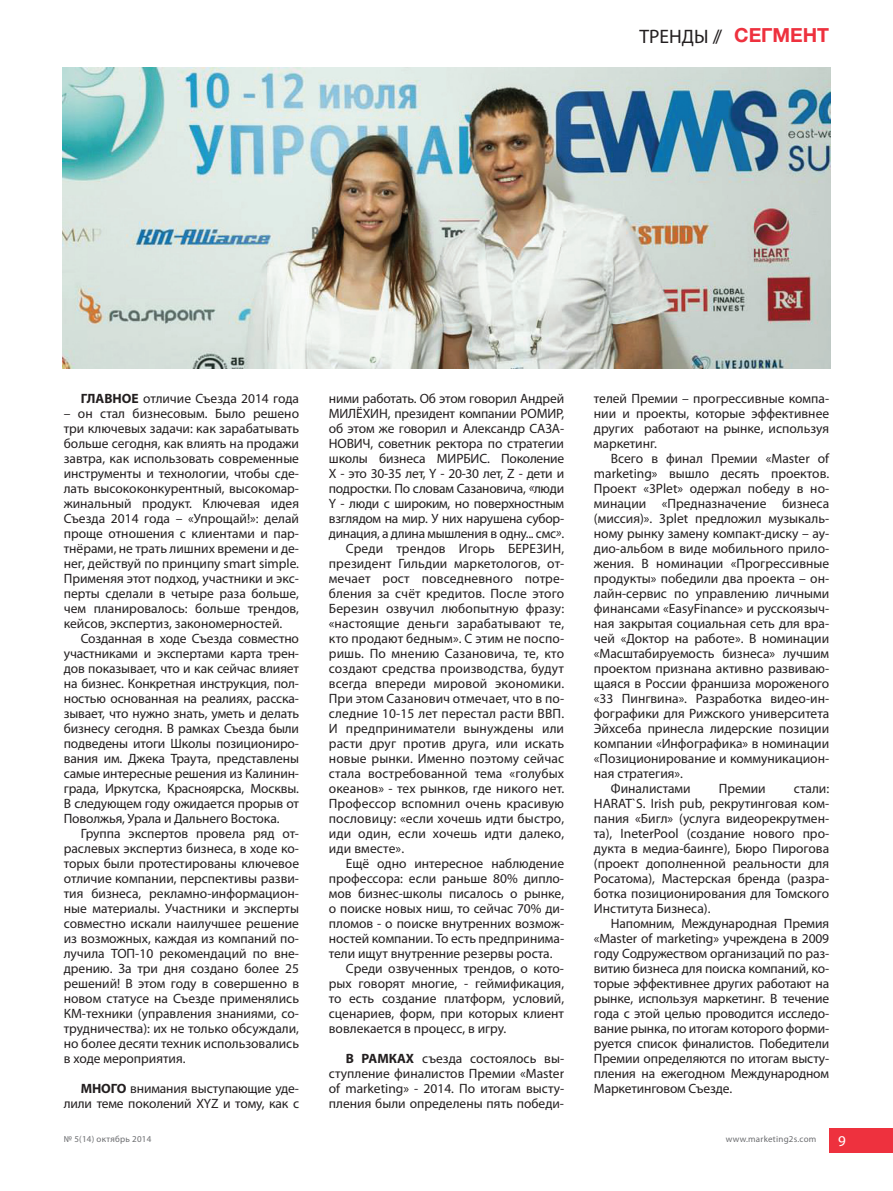
<style>
.page{position:relative;width:893px;height:1191px;background:#fff}
.page>*{position:absolute;margin:0;border:0;box-sizing:border-box;transform-origin:0 0}
.t1{font:19.5px "Myriad Pro";color:#231f20}
.t2{font:700 19.5px "Helvetica Neue Cyr";color:#ee313e}
.t3{font:15px "Myriad Pro";color:#fff}
.t4{font:13.5px/15px "Myriad Pro";color:#231f20;text-align:justify}
.t5{font:13.5px "Myriad Pro";letter-spacing:-.02em;color:#231f20}
.t6{font:13.5px "Myriad Pro";letter-spacing:-.025em;color:#231f20}
.t7{font:9px "Myriad Pro";letter-spacing:.025em;color:#6c6d70}
.s1{font-weight:700}
.s2{font-style:italic}
</style>
<div class="page">
<img style="left:63px;top:68px;width:767px;height:301px">
<div style="left:829px;top:1128px;width:64px;height:25px;background:#ee313e"></div>
<h1 class="t1" style="left:639px;top:25px;width:84px">ТРЕНДЫ //</h1>
<h1 class="t2" style="left:734px;top:25px;width:96px">СЕГМЕНТ</h1>
<p class="t4" style="left:81px;top:391px;width:220px"><span class="s1">ГЛАВНОЕ</span> отличие Съезда 2014 года</p>
<p class="t4" style="left:64px;top:406px;width:237px">– он стал бизнесовым. Было решено три ключевых задачи: как зарабатывать больше сегодня, как влиять на продажи завтра, как использовать современные инструменты и технологии, чтобы сде&shy;лать высококонкурентный, высокомар&shy;жинальный продукт. Ключевая идея Съезда 2014 года – «Упрощай!»: делай проще отношения с клиентами и пар&shy;тнёрами, не трать лишних времени и де&shy;нег, действуй по принципу smart simple.<br>Применяя этот подход, участники и экс&shy;перты сделали в четыре раза больше, чем планировалось: больше трендов, кейсов, экспертиз, закономерностей.</p>
<p class="t4" style="left:64px;top:631px;width:237px;text-indent:17px">Созданная в ходе Съезда совместно участниками и экспертами карта трен&shy;дов показывает, что и как сейчас влияет на бизнес. Конкретная инструкция, пол&shy;ностью основанная на реалиях, расска&shy;зывает, что нужно знать, уметь и делать бизнесу сегодня. В рамках Съезда были подведены итоги Школы позициониро&shy;вания им. Джека Траута, представлены самые интересные решения из Калинин&shy;града, Иркутска, Красноярска, Москвы.<br>В следующем году ожидается прорыв от Поволжья, Урала и Дальнего Востока.</p>
<p class="t4" style="left:64px;top:826px;width:237px;text-indent:17px">Группа экспертов провела ряд от&shy;раслевых экспертиз бизнеса, в ходе ко&shy;торых были протестированы ключевое отличие компании, перспективы разви&shy;тия бизнеса, рекламно-информацион&shy;ные материалы. Участники и эксперты совместно искали наилучшее решение из возможных, каждая из компаний по&shy;лучила ТОП-10 рекомендаций по вне&shy;дрению. За три дня создано более 25 решений! В этом году в совершенно в новом статусе на Съезде применялись КМ-техники (управления знаниями, со&shy;трудничества): их не только обсуждали, но более десяти техник использовались в ходе мероприятия.</p>
<p class="t4" style="left:64px;top:1081px;width:237px;text-align:right"><span class="s1">МНОГО</span> внимания выступающие уде&shy;лили теме поколений XYZ и тому, как с</p>
<p class="t4" style="left:329px;top:391px;width:237px">ними работать. Об этом говорил Андрей</p>
<p class="t4" style="left:329px;top:406px;width:237px">МИЛЁХИН, президент компании РОМИР,</p>
<p class="t4" style="left:329px;top:421px;width:237px">об этом же говорил и Александр САЗА-</p>
<p class="t4" style="left:329px;top:436px;width:237px">НОВИЧ, советник ректора по стратегии</p>
<p class="t4" style="left:329px;top:451px;width:237px">школы бизнеса МИРБИС. Поколение</p>
<p class="t6" style="left:329px;top:466px;width:237px">X - это 30-35 лет, Y - 20-30 лет, Z - дети и</p>
<p class="t5" style="left:329px;top:481px;width:237px">подростки. По словам Сазановича, <span class="s2">«</span>люди</p>
<p class="t5" style="left:329px;top:496px;width:237px">Y - люди с широким, но поверхностным</p>
<p class="t5" style="left:329px;top:511px;width:237px">взглядом на мир. У них нарушена субор-</p>
<p class="t5" style="left:329px;top:526px;width:237px">динация, а длина мышления в одну... смс<span class="s2">»</span>.</p>
<p class="t4" style="left:346px;top:541px;width:220px">Среди трендов Игорь БЕРЕЗИН,</p>
<p class="t4" style="left:329px;top:556px;width:237px">президент Гильдии маркетологов, от-</p>
<p class="t4" style="left:329px;top:571px;width:237px">мечает рост повседневного потре-</p>
<p class="t4" style="left:329px;top:586px;width:237px">бления за счёт кредитов. После этого</p>
<p class="t4" style="left:329px;top:601px;width:237px">Березин озвучил любопытную фразу:</p>
<p class="t4" style="left:329px;top:616px;width:237px">«настоящие деньги зарабатывают те,</p>
<p class="t4" style="left:329px;top:631px;width:237px">кто продают бедным». С этим не поспо-</p>
<p class="t4" style="left:329px;top:646px;width:237px">ришь. По мнению Сазановича, те, кто</p>
<p class="t4" style="left:329px;top:661px;width:237px">создают средства производства, будут</p>
<p class="t4" style="left:329px;top:676px;width:237px">всегда впереди мировой экономики.</p>
<p class="t4" style="left:329px;top:691px;width:237px">При этом Сазанович отмечает, что в по-</p>
<p class="t4" style="left:329px;top:706px;width:237px">следние 10-15 лет перестал расти ВВП.</p>
<p class="t4" style="left:329px;top:721px;width:237px">И предприниматели вынуждены или</p>
<p class="t4" style="left:329px;top:736px;width:237px">расти друг против друга, или искать</p>
<p class="t4" style="left:329px;top:751px;width:237px">новые рынки. Именно поэтому сейчас</p>
<p class="t4" style="left:329px;top:766px;width:237px">стала востребованной тема «голубых</p>
<p class="t4" style="left:329px;top:781px;width:237px">океанов» - тех рынков, где никого нет.</p>
<p class="t4" style="left:329px;top:796px;width:237px">Профессор вспомнил очень красивую</p>
<p class="t4" style="left:329px;top:811px;width:237px">пословицу: «если хочешь идти быстро,</p>
<p class="t4" style="left:329px;top:826px;width:237px">иди один, если хочешь идти далеко,</p>
<p class="t4" style="left:329px;top:841px;width:77px">иди вместе».</p>
<p class="t4" style="left:346px;top:856px;width:220px">Ещё одно интересное наблюдение</p>
<p class="t4" style="left:329px;top:871px;width:237px">профессора: если раньше 80% дипло-</p>
<p class="t4" style="left:329px;top:886px;width:237px">мов бизнес-школы писалось о рынке,</p>
<p class="t4" style="left:329px;top:901px;width:237px">о поиске новых ниш, то сейчас 70% ди-</p>
<p class="t4" style="left:329px;top:916px;width:237px">пломов - о поиске внутренних возмож-</p>
<p class="t4" style="left:329px;top:931px;width:237px">ностей компании. То есть предпринима-</p>
<p class="t4" style="left:329px;top:946px;width:225px">тели ищут внутренние резервы роста.</p>
<p class="t4" style="left:346px;top:961px;width:220px">Среди озвученных трендов, о кото-</p>
<p class="t4" style="left:329px;top:976px;width:237px">рых говорят многие, - геймификация,</p>
<p class="t4" style="left:329px;top:991px;width:237px">то есть создание платформ, условий,</p>
<p class="t4" style="left:329px;top:1006px;width:237px">сценариев, форм, при которых клиент</p>
<p class="t4" style="left:329px;top:1021px;width:179px">вовлекается в процесс, в игру.</p>
<p class="t4" style="left:329px;top:1051px;width:237px;text-indent:17px"><span class="s1">В РАМКАХ</span> съезда состоялось вы&shy;ступление финалистов Премии «Master of marketing» - 2014. По итогам высту&shy;пления были определены пять победи-</p>
<p class="t4" style="left:594px;top:391px;width:237px">телей Премии – прогрессивные компа&shy;нии и проекты, которые эффективнее других работают на рынке, используя маркетинг.</p>
<p class="t4" style="left:611px;top:451px;width:220px">Всего в финал Премии «Master of</p>
<p class="t4" style="left:594px;top:466px;width:237px">marketing» вышло десять проектов.</p>
<p class="t4" style="left:594px;top:481px;width:237px">Проект «3Plet» одержал победу в но-</p>
<p class="t4" style="left:594px;top:496px;width:237px">минации «Предназначение бизнеса</p>
<p class="t4" style="left:594px;top:511px;width:237px">(миссия)». 3plet предложил музыкаль-</p>
<p class="t4" style="left:594px;top:526px;width:237px">ному рынку замену компакт-диску – ау-</p>
<p class="t4" style="left:594px;top:541px;width:237px">дио-альбом в виде мобильного прило-</p>
<p class="t4" style="left:594px;top:556px;width:237px">жения. В номинации «Прогрессивные</p>
<p class="t4" style="left:594px;top:571px;width:237px">продукты» победили два проекта – он-</p>
<p class="t4" style="left:594px;top:586px;width:237px">лайн-сервис по управлению личными</p>
<p class="t4" style="left:594px;top:601px;width:237px">финансами «EasyFinance» и русскоязыч-</p>
<p class="t4" style="left:594px;top:616px;width:237px">ная закрытая социальная сеть для вра-</p>
<p class="t4" style="left:594px;top:631px;width:237px">чей «Доктор на работе». В номинации</p>
<p class="t4" style="left:594px;top:646px;width:237px">«Масштабируемость бизнеса» лучшим</p>
<p class="t4" style="left:594px;top:661px;width:237px">проектом признана активно развиваю-</p>
<p class="t4" style="left:594px;top:676px;width:237px">щаяся в России франшиза мороженого</p>
<p class="t4" style="left:594px;top:691px;width:237px">«33 Пингвина». Разработка видео-ин-</p>
<p class="t4" style="left:594px;top:706px;width:237px">фографики для Рижского университета</p>
<p class="t4" style="left:594px;top:721px;width:237px">Эйхсеба принесла лидерские позиции</p>
<p class="t4" style="left:594px;top:736px;width:237px">компании «Инфографика» в номинации</p>
<p class="t4" style="left:594px;top:751px;width:237px">«Позиционирование и коммуникацион-</p>
<p class="t4" style="left:594px;top:766px;width:91px">ная стратегия».</p>
<p class="t4" style="left:611px;top:781px;width:81px">Финалистами</p>
<p class="t4" style="left:719px;top:781px;width:48px">Премии</p>
<p class="t4" style="left:594px;top:781px;width:237px;text-indent:200px">стали:<br>HARAT`S. Irish pub, рекрутинговая ком&shy;пания «Бигл» (услуга видеорекрутмен&shy;та), IneterPool (создание нового про&shy;дукта в медиа-баинге), Бюро Пирогова (проект дополненной реальности для Росатома), Мастерская бренда (разра&shy;ботка позиционирования для Томского Института Бизнеса).</p>
<p class="t4" style="left:594px;top:916px;width:237px;text-indent:17px">Напомним, Международная Премия «Master of marketing» учреждена в 2009 году Содружеством организаций по раз&shy;витию бизнеса для поиска компаний, ко&shy;торые эффективнее других работают на рынке, используя маркетинг. В течение года с этой целью проводится исследо&shy;вание рынка, по итогам которого форми&shy;руется список финалистов. Победители Премии определяются по итогам высту&shy;пления на ежегодном Международном Маркетинговом Съезде.</p>
<p class="t7" style="left:64px;top:1133px;width:89px">№ 5(14) октябрь 2014</p>
<p class="t7" style="left:726px;top:1133px;width:92px">www.marketing2s.com</p>
<p class="t3" style="left:838px;top:1133px;width:9px">9</p>
</div>
